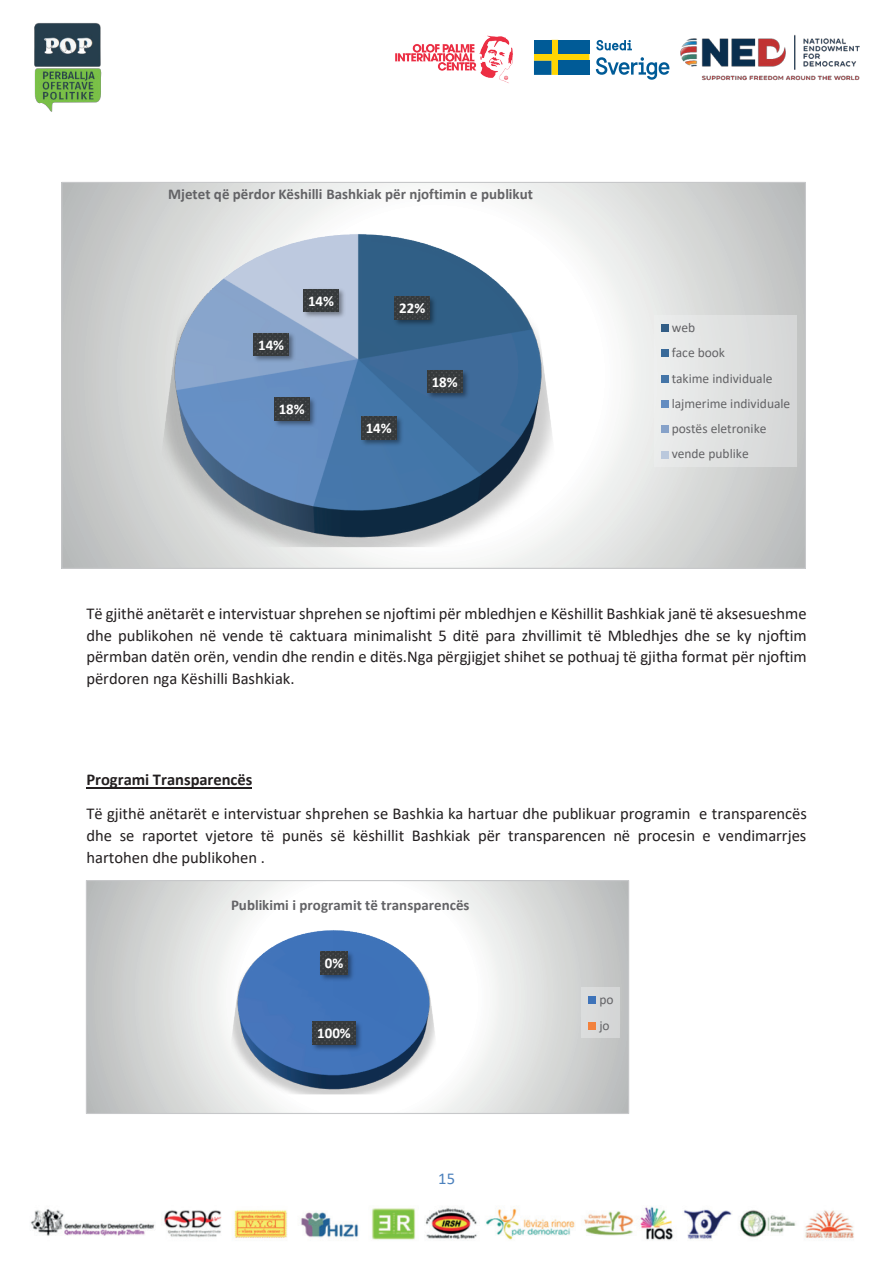
<style>
.page{position:relative;width:893px;height:1263px;background:#fff}
.page>*{position:absolute;margin:0;border:0;box-sizing:border-box;transform-origin:0 0}
.t1{font:16.5px/21.8px "Calibri";color:#231f20;text-align:justify}
.t2{font:700 16.5px "Calibri";letter-spacing:-.005em;color:#231f20}
.t3{font:16.5px "Calibri";color:#4c81bd}
.t4{font:700 15px "Calibri";color:#636366}
.t5{font:700 15px "Calibri";color:#fff}
.t6{font:13.5px/25.3px "Calibri";color:#636366}
</style>
<div class="page">
<hr style="left:86px;top:787px;width:166px;height:1px;background:#231f20">
<svg style="left:88px;top:883px;width:539px;height:229px"></svg>
<img style="left:103px;top:929px;width:462px;height:168px">
<img style="left:310px;top:1018px;width:54px;height:35px">
<svg style="left:313px;top:1021px;width:42px;height:23px"></svg>
<img style="left:317px;top:948px;width:40px;height:35px">
<svg style="left:320px;top:951px;width:28px;height:23px"></svg>
<div style="left:582px;top:988px;width:38px;height:50px;background:#d7d9d9"></div>
<div style="left:589px;top:996px;width:7px;height:8px;background:#3e73b9"></div>
<div style="left:589px;top:1022px;width:7px;height:7px;background:#f2813c"></div>
<div style="left:86px;top:881px;width:543px;height:233px;border:1px solid #c7c8ca"></div>
<svg style="left:63px;top:184px;width:741px;height:383px"></svg>
<img style="left:78px;top:231px;width:559px;height:321px">
<img style="left:392px;top:293px;width:47px;height:35px">
<svg style="left:395px;top:297px;width:35px;height:22px"></svg>
<img style="left:424px;top:367px;width:47px;height:35px">
<svg style="left:427px;top:370px;width:35px;height:23px"></svg>
<img style="left:358px;top:413px;width:47px;height:35px">
<svg style="left:361px;top:417px;width:35px;height:22px"></svg>
<img style="left:271px;top:394px;width:47px;height:35px">
<svg style="left:274px;top:397px;width:35px;height:23px"></svg>
<img style="left:251px;top:330px;width:47px;height:35px">
<svg style="left:254px;top:333px;width:35px;height:23px"></svg>
<img style="left:300px;top:286px;width:48px;height:35px">
<svg style="left:304px;top:289px;width:35px;height:23px"></svg>
<div style="left:654px;top:315px;width:142px;height:152px;background:#e0e1e1"></div>
<div style="left:661px;top:324px;width:7px;height:8px;background:#325e86"></div>
<div style="left:661px;top:350px;width:7px;height:7px;background:#396a99"></div>
<div style="left:661px;top:375px;width:7px;height:7px;background:#4475a7"></div>
<div style="left:661px;top:400px;width:7px;height:8px;background:#638cc0"></div>
<div style="left:661px;top:426px;width:7px;height:7px;background:#86a2c9"></div>
<div style="left:661px;top:451px;width:7px;height:7px;background:#bac8dc"></div>
<img style="left:34px;top:23px;width:68px;height:89px">
<img style="left:680px;top:34px;width:180px;height:47px">
<svg style="left:534px;top:40px;width:55px;height:35px"></svg>
<div style="left:534px;top:40px;width:17px;height:14px;background:#005b97"></div>
<div style="left:558px;top:61px;width:31px;height:14px;background:#005b97"></div>
<div style="left:558px;top:40px;width:31px;height:14px;background:#005b97"></div>
<svg style="left:596px;top:57px;width:73px;height:23px"></svg>
<svg style="left:596px;top:40px;width:36px;height:10px"></svg>
<img style="left:395px;top:35px;width:118px;height:48px">
<img style="left:30px;top:1206px;width:824px;height:35px">
<p class="t4" style="left:168px;top:183px;width:366px">Mjetet që përdor Këshilli Bashkiak për njoftimin e publikut</p>
<p class="t5" style="left:258px;top:334px;width:28px">14%</p>
<p class="t5" style="left:308px;top:290px;width:28px">14%</p>
<p class="t5" style="left:279px;top:398px;width:28px">18%</p>
<p class="t5" style="left:399px;top:298px;width:28px">22%</p>
<p class="t5" style="left:366px;top:418px;width:28px">14%</p>
<p class="t5" style="left:432px;top:371px;width:28px">18%</p>
<p class="t6" style="left:672px;top:314px;width:120px">web<br>face book<br>takime individuale lajmerime individuale postës eletronike vende publike</p>
<p class="t1" style="left:86px;top:602px;width:722px">Të gjithë anëtarët e intervistuar shprehen se njoftimi për mbledhjen e Këshillit Bashkiak janë të aksesueshme dhe publikohen në vende të caktuara minimalisht 5 ditë para zhvillimit të Mbledhjes dhe se ky njoftim përmban datën orën, vendin dhe rendin e ditës.Nga përgjigjet shihet se pothuaj të gjitha format për njoftim përdoren nga Këshilli Bashkiak.</p>
<p class="t2" style="left:86px;top:768px;width:167px">Programi Transparencës</p>
<p class="t1" style="left:86px;top:802px;width:722px">Të gjithë anëtarët e intervistuar shprehen se Bashkia ka hartuar dhe publikuar programin e transparencës dhe se raportet vjetore të punës së këshillit Bashkiak për transparencen në procesin e vendimarrjes hartohen dhe publikohen .</p>
<p class="t4" style="left:231px;top:894px;width:240px">Publikimi i programit të transparencës</p>
<p class="t5" style="left:325px;top:952px;width:20px">0%</p>
<p class="t5" style="left:317px;top:1023px;width:35px">100%</p>
<p class="t3" style="left:438px;top:1167px;width:18px">15</p>
<p class="t6" style="left:599px;top:987px;width:16px">po jo</p>
</div>
